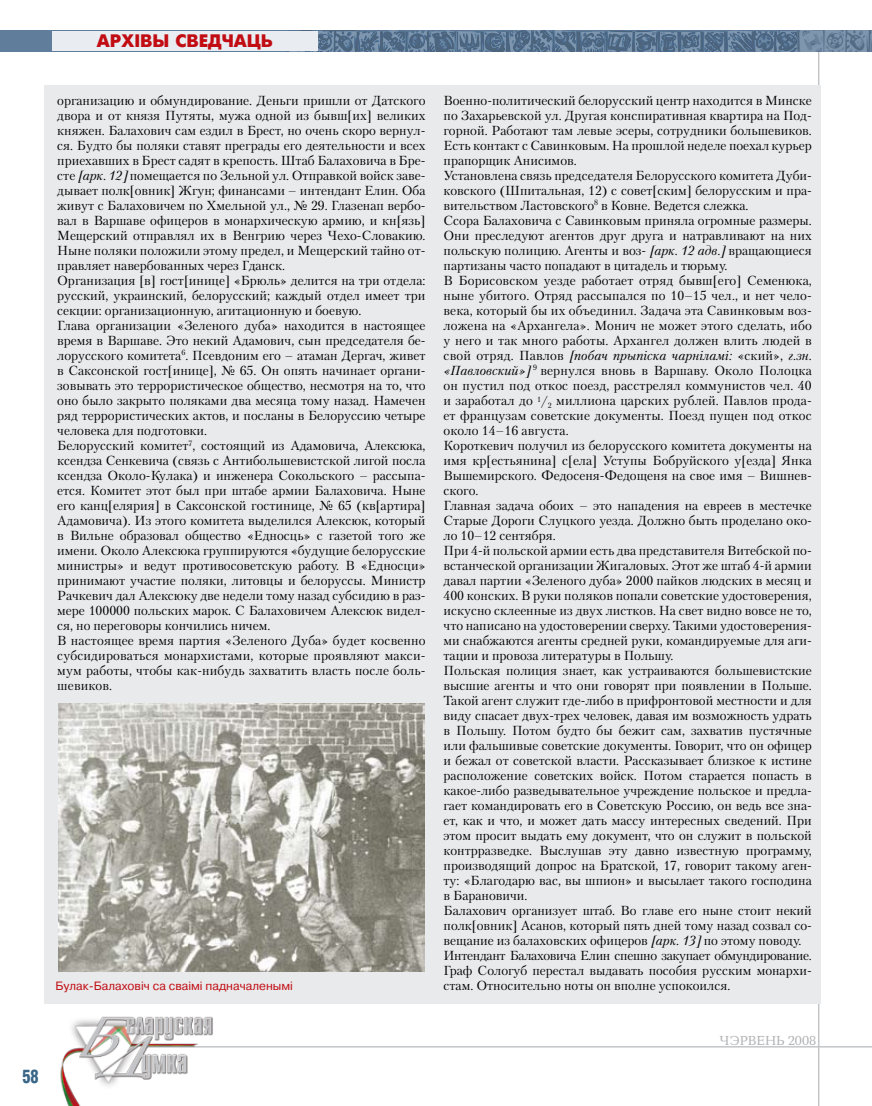
<style>
.page{position:relative;width:872px;height:1106px;background:#fff}
.page>*{position:absolute;margin:0;border:0;box-sizing:border-box;transform-origin:0 0}
.t1{font:18px "Futuris Extra C";color:#c10c13}
.t2{font:700 18px "AG Letterica Cond L";color:#386688;scale:.9 1}
.t3{font:13.5px "Baltica C";color:#aeafb2}
.t4{font:13.05px/15px "Petersburg C";color:#000}
.t5{font:12px "Pragmatica C";color:#c10c13}
.s1{font-style:italic}
</style>
<div class="page">
<hr style="left:818px;top:52px;width:1px;height:1054px;background:#c3c5c7">
<img style="left:285px;top:30px;width:587px;height:1px">
<svg style="left:0;top:31px;width:871px;height:21px;background:#5f7995"></svg>
<div style="left:52px;top:31px;width:266px;height:20px;background:#e9ecf1"></div>
<hr style="left:146px;top:1046px;width:726px;height:1px;background:#c3c5c7">
<img style="left:54px;top:1003px;width:176px;height:103px">
<svg style="left:871px;top:31px;width:1px;height:21px"></svg>
<div style="left:44px;top:85px;width:776px;height:918px;background:#e9eaeb"></div>
<img style="left:59px;top:703px;width:365px;height:268px">
<h1 class="t2" style="left:23px;top:1065px;width:20px">58</h1>
<h1 class="t1" style="left:97px;top:31px;width:177px">АРХІВЫ СВЕДЧАЦЬ</h1>
<p class="t4" style="left:57px;top:92px;width:370px">организацию и обмундирование. Деньги пришли от Датского двора и от князя Путяты, мужа одной из бывш[их] великих княжен. Балахович сам ездил в Брест, но очень скоро вернул&shy;ся. Будто бы поляки ставят преграды его деятельности и всех приехавших в Брест садят в крепость. Штаб Балаховича в Бре&shy;сте <span class="s1">[арк. 12]</span> помещается по Зельной ул. Отправкой войск заве&shy;дывает полк[овник] Жгун; финансами – интендант Елин. Оба живут с Балаховичем по Хмельной ул., № 29. Глазенап вербо&shy;вал в Варшаве офицеров в монархическую армию, и кн[язь] Мещерский отправлял их в Венгрию через Чехо-Словакию.<br>Ныне поляки положили этому предел, и Мещерский тайно от&shy;правляет навербованных через Гданск.<br>Организация [в] гост[инице] «Брюль» делится на три отдела: русский, украинский, белорусский; каждый отдел имеет три секции: организационную, агитационную и боевую.<br>Глава организации «Зеленого дуба» находится в настоящее время в Варшаве. Это некий Адамович, сын председателя бе&shy;лорусского комитета<sup>6</sup>. Псевдоним его – атаман Дергач, живет в Саксонской гост[инице], № 65. Он опять начинает органи&shy;зовывать это террористическое общество, несмотря на то, что оно было закрыто поляками два месяца тому назад. Намечен ряд террористических актов, и посланы в Белоруссию четыре человека для подготовки.<br>Белорусский комитет<sup>7</sup>, состоящий из Адамовича, Алексюка, ксендза Сенкевича (связь с Антибольшевистской лигой посла ксендза Около-Кулака) и инженера Сокольского – рассыпа&shy;ется. Комитет этот был при штабе армии Балаховича. Ныне его канц[елярия] в Саксонской гостинице, № 65 (кв[артира] Адамовича). Из этого комитета выделился Алексюк, который в Вильне образовал общество «Едносць» с газетой того же имени. Около Алексюка группируются «будущие белорусские министры» и ведут противосоветскую работу. В «Едносци» принимают участие поляки, литовцы и белоруссы. Министр Рачкевич дал Алексюку две недели тому назад субсидию в раз&shy;мере 100000 польских марок. С Балаховичем Алексюк видел&shy;ся, но переговоры кончились ничем.<br>В настоящее время партия «Зеленого Дуба» будет косвенно субсидироваться монархистами, которые проявляют макси&shy;мум работы, чтобы как-нибудь захватить власть после боль&shy;шевиков.</p>
<p class="t4" style="left:443px;top:92px;width:370px">Военно-политический белорусский центр находится в Минске по Захарьевской ул. Другая конспиративная квартира на Под&shy;горной. Работают там левые эсеры, сотрудники большевиков.<br>Есть контакт с Савинковым. На прошлой неделе поехал курьер прапорщик Анисимов.<br>Установлена связь председателя Белорусского комитета Дуби&shy;ковского (Шпитальная, 12) с совет[ским] белорусским и пра&shy;вительством Ластовского<sup>8</sup> в Ковне. Ведется слежка.<br>Ссора Балаховича с Савинковым приняла огромные размеры.<br>Они преследуют агентов друг друга и натравливают на них польскую полицию. Агенты и воз- <span class="s1">[арк. 12 адв.]</span> вращающиеся партизаны часто попадают в цитадель и тюрьму.<br>В Борисовском уезде работает отряд бывш[его] Семенюка, ныне убитого. Отряд рассыпался по 10–15 чел., и нет чело&shy;века, который бы их объединил. Задача эта Савинковым воз&shy;ложена на «Архангела». Монич не может этого сделать, ибо у него и так много работы. Архангел должен влить людей в свой отряд. Павлов <span class="s1">[побач прыпіска чарніламі:</span> «ский», <span class="s1">г.зн. «Павловский»]</span> <sup>9</sup> вернулся вновь в Варшаву. Около Полоцка он пустил под откос поезд, расстрелял коммунистов чел. 40 и заработал до <sup>1</sup>/<sub>2</sub> миллиона царских рублей. Павлов прода&shy;ет французам советские документы. Поезд пущен под откос около 14–16 августа.<br>Короткевич получил из белорусского комитета документы на имя кр[естьянина] с[ела] Уступы Бобруйского у[езда] Янка Вышемирского. Федосеня-Федощеня на свое имя – Вишнев&shy;ского.<br>Главная задача обоих – это нападения на евреев в местечке Старые Дороги Слуцкого уезда. Должно быть проделано око&shy;ло 10–12 сентября.<br>При 4-й польской армии есть два представителя Витебской по&shy;встанческой организации Жигаловых. Этот же штаб 4-й армии давал партии «Зеленого дуба» 2000 пайков людских в месяц и 400 конских. В руки поляков попали советские удостоверения, искусно склеенные из двух листков. На свет видно вовсе не то, что написано на удостоверении сверху. Такими удостоверения&shy;ми снабжаются агенты средней руки, командируемые для аги&shy;тации и провоза литературы в Польшу.<br>Польская полиция знает, как устраиваются большевистские высшие агенты и что они говорят при появлении в Польше.<br>Такой агент служит где-либо в прифронтовой местности и для виду спасает двух-трех человек, давая им возможность удрать в Польшу. Потом будто бы бежит сам, захватив пустячные или фальшивые советские документы. Говорит, что он офицер и бежал от советской власти. Рассказывает близкое к истине расположение советских войск. Потом старается попасть в какое-либо разведывательное учреждение польское и предла&shy;гает командировать его в Советскую Россию, он ведь все зна&shy;ет, как и что, и может дать массу интересных сведений. При этом просит выдать ему документ, что он служит в польской контрразведке. Выслушав эту давно известную программу, производящий допрос на Братской, 17, говорит такому аген&shy;ту: «Благодарю вас, вы шпион» и высылает такого господина в Барановичи.<br>Балахович организует штаб. Во главе его ныне стоит некий полк[овник] Асанов, который пять дней тому назад созвал со&shy;вещание из балаховских офицеров <span class="s1">[арк. 13]</span> по этому поводу.<br>Интендант Балаховича Елин спешно закупает обмундирование.<br>Граф Сологуб перестал выдавать пособия русским монархи-</p>
<p class="t5" style="left:56px;top:979px;width:239px">Булак-Балаховіч са сваімі падначаленымі</p>
<p class="t4" style="left:443px;top:977px;width:288px">стам. Относительно ноты он вполне успокоился.</p>
<p class="t3" style="left:719px;top:1033px;width:98px">ЧЭРВЕНЬ 2008</p>
</div>
